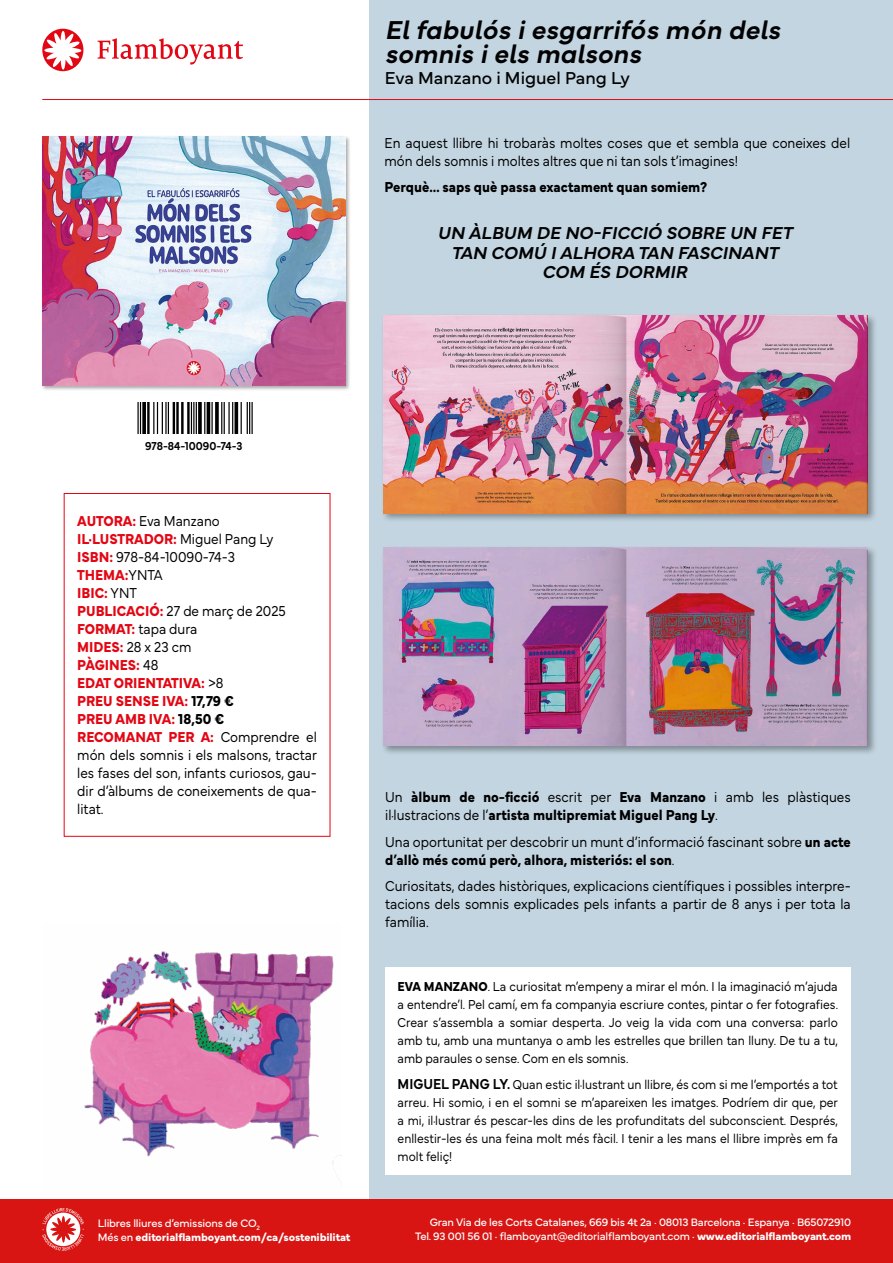
<style>
.page{position:relative;width:893px;height:1263px;background:#fff}
.page>*{position:absolute;margin:0;border:0;box-sizing:border-box;transform-origin:0 0}
.t1{font:italic 600 27px/24px "Mundial";color:#020203}
.t2{font:italic 600 18px/19.5px "Mundial";color:#020203;text-align:center}
.t3{font:18px "Mundial";color:#020203}
.t4{font:300 15px/18px "Mundial";color:#000;scale:.9 1}
.t5{font:700 15px/18px "Mundial";color:#000;scale:.9 1}
.t6{font:300 13.5px/18px "Mundial";color:#000;text-align:justify;scale:.9 1}
.t7{font:600 12px "Mundial";color:#000;scale:.9 1}
.t8{font:11.25px/13.5px "Mundial";letter-spacing:-.015em;color:#fff;text-align:right}
.t9{font:700 11.25px/14.4px "Mundial";letter-spacing:-.015em;color:#fff}
.s1{font-weight:700;color:#e30613}
.s2{font-weight:700}
.s3{font-weight:400}
.s4{font-weight:300}
.s5{font-weight:600;font-size:15px}
</style>
<div class="page">
<div style="left:370px;top:0;width:523px;height:1263px;background:#c3d5e1"></div>
<div style="left:0;top:1199px;width:893px;height:64px;background:#d81513"></div>
<svg style="left:42px;top:29px;width:42px;height:42px"></svg>
<svg style="left:98px;top:38px;width:145px;height:27px"></svg>
<svg style="left:42px;top:1208px;width:42px;height:43px"></svg>
<hr style="left:42px;top:99px;width:851px;height:1px;background:#e10917">
<div style="left:64px;top:493px;width:266px;height:344px;border:1px solid #e30613"></div>
<div style="left:41px;top:135px;width:310px;height:256px;background:#000;opacity:.35"></div>
<img style="left:42px;top:136px;width:303px;height:249px">
<hr style="left:140px;top:402px;width:1px;height:32px;background:#000">
<hr style="left:137px;top:402px;width:2px;height:32px;background:#000">
<svg style="left:142px;top:402px;width:4px;height:32px"></svg>
<hr style="left:147px;top:402px;width:3px;height:32px;background:#000">
<hr style="left:168px;top:402px;width:1px;height:32px;background:#000">
<hr style="left:165px;top:402px;width:2px;height:32px;background:#000">
<hr style="left:162px;top:402px;width:1px;height:32px;background:#000">
<hr style="left:157px;top:402px;width:1px;height:32px;background:#000">
<hr style="left:153px;top:402px;width:1px;height:32px;background:#000">
<hr style="left:187px;top:402px;width:3px;height:32px;background:#000">
<hr style="left:181px;top:402px;width:3px;height:32px;background:#000">
<hr style="left:176px;top:402px;width:3px;height:32px;background:#000">
<hr style="left:173px;top:402px;width:2px;height:32px;background:#000">
<hr style="left:196px;top:402px;width:1px;height:32px;background:#000">
<hr style="left:193px;top:402px;width:1px;height:32px;background:#000">
<hr style="left:191px;top:402px;width:1px;height:32px;background:#000">
<svg style="left:198px;top:402px;width:4px;height:32px"></svg>
<hr style="left:204px;top:402px;width:1px;height:32px;background:#000">
<hr style="left:207px;top:402px;width:3px;height:32px;background:#000">
<hr style="left:211px;top:402px;width:2px;height:32px;background:#000">
<svg style="left:215px;top:402px;width:4px;height:32px"></svg>
<hr style="left:232px;top:402px;width:1px;height:32px;background:#000">
<hr style="left:228px;top:402px;width:2px;height:32px;background:#000">
<hr style="left:224px;top:402px;width:1px;height:32px;background:#000">
<hr style="left:221px;top:402px;width:1px;height:32px;background:#000">
<hr style="left:235px;top:402px;width:3px;height:32px;background:#000">
<hr style="left:251px;top:402px;width:2px;height:32px;background:#000">
<hr style="left:249px;top:402px;width:1px;height:32px;background:#000">
<hr style="left:247px;top:402px;width:1px;height:32px;background:#000">
<hr style="left:241px;top:402px;width:1px;height:32px;background:#000">
<div style="left:381px;top:313px;width:496px;height:210px;background:#000;opacity:.35"></div>
<img style="left:383px;top:315px;width:484px;height:198px">
<div style="left:381px;top:545px;width:496px;height:210px;background:#000;opacity:.35"></div>
<img style="left:383px;top:547px;width:484px;height:198px">
<img style="left:84px;top:951px;width:257px;height:219px">
<div style="left:385px;top:968px;width:465px;height:207px;background:#fff"></div>
<h1 class="t1" style="left:385px;top:15px;width:397px">El fabulós i esgarrifós món dels somnis i els malsons</h1>
<p class="t3" style="left:385px;top:64px;width:247px">Eva Manzano i Miguel Pang Ly</p>
<p class="t4" style="left:385px;top:132px;width:519px">En aquest llibre hi trobaràs moltes coses que et sembla que coneixes del món dels somnis i moltes altres que ni tan sols t’imagines!</p>
<p class="t5" style="left:385px;top:177px;width:360px">Perquè… saps què passa exactament quan somiem?</p>
<p class="t2" style="left:437px;top:221px;width:356px">UN ÀLBUM DE NO-FICCIÓ SOBRE UN FET<br>TAN COMÚ I ALHORA TAN FASCINANT<br>COM ÉS DORMIR</p>
<p class="t7" style="left:145px;top:436px;width:110px">978-84-10090-74-3</p>
<p class="t4" style="left:77px;top:510px;width:268px"><span class="s1">AUTORA:</span> Eva Manzano<br><span class="s1">IL·LUSTRADOR:</span> Miguel Pang Ly<br><span class="s1">ISBN:</span> 978-84-10090-74-3<br><span class="s1">THEMA:</span>YNTA<br><span class="s1">IBIC:</span> YNT<br><span class="s1">PUBLICACIÓ:</span> 27 de març de 2025<br><span class="s1">FORMAT:</span> tapa dura<br><span class="s1">MIDES:</span> 28 x 23 cm<br><span class="s1">PÀGINES:</span> 48<br><span class="s1">EDAT ORIENTATIVA:</span> &gt;8<br><span class="s1">PREU SENSE IVA:</span> <span class="s2">17,79 €<br></span><span class="s1">PREU AMB IVA:</span> <span class="s2">18,50 €<br></span><span class="s1">RECOMANAT PER A:</span> Comprendre el món dels somnis i els malsons, tractar les fases del son, infants curiosos, gau&shy;dir d’àlbums de coneixements de qua&shy;litat.</p>
<p class="t9" style="left:98px;top:1214px;width:254px"><span class="s3">Llibres lliures d’emissions de CO</span><sub>2<br></sub><span class="s3">Més en</span> editorialflamboyant.com/ca/sostenibilitat</p>
<p class="t5" style="left:385px;top:787px;width:519px"><span class="s4">Un</span> àlbum de no-ficció <span class="s4">escrit per</span> Eva Manzano <span class="s4">i amb les plàstiques il·lustracions de l’</span>artista multipremiat Miguel Pang Ly<span class="s4">.</span></p>
<p class="t4" style="left:385px;top:831px;width:519px">Una oportunitat per descobrir un munt d’informació fascinant sobre <span class="s2">un acte d’allò més comú però, alhora, misteriós: el son</span>.</p>
<p class="t4" style="left:385px;top:876px;width:519px;text-align:justify">Curiositats, dades històriques, explicacions científiques i possibles interpre&shy;tacions dels somnis explicades pels infants a partir de 8 anys i per tota la família.</p>
<p class="t6" style="left:398px;top:976px;width:491px"><span class="s2">EVA MANZANO</span>. La curiositat m’empeny a mirar el món. I la imaginació m’ajuda a entendre’l. Pel camí, em fa companyia escriure contes, pintar o fer fotografies.<br>Crear s’assembla a somiar desperta. Jo veig la vida com una conversa: parlo amb tu, amb una muntanya o amb les estrelles que brillen tan lluny. De tu a tu, amb paraules o sense. Com en els somnis.</p>
<p class="t6" style="left:398px;top:1074px;width:491px"><span class="s5">MIGUEL PANG LY.</span> Quan estic il·lustrant un llibre, és com si me l’emportés a tot arreu. Hi somio, i en el somni se m’apareixen les imatges. Podríem dir que, per a mi, il·lustrar és pescar-les dins de les profunditats del subconscient. Després, enllestir-les és una feina molt més fàcil. I tenir a les mans el llibre imprès em fa molt feliç!</p>
<p class="t8" style="left:415px;top:1214px;width:437px">Gran Via de les Corts Catalanes, 669 bis 4t 2a · 08013 Barcelona · Espanya · B65072910<br>Tel. 93 001 56 01 · flamboyant@editorialflamboyant.com · <span class="s2">www.editorialflamboyant.com</span></p>
</div>
